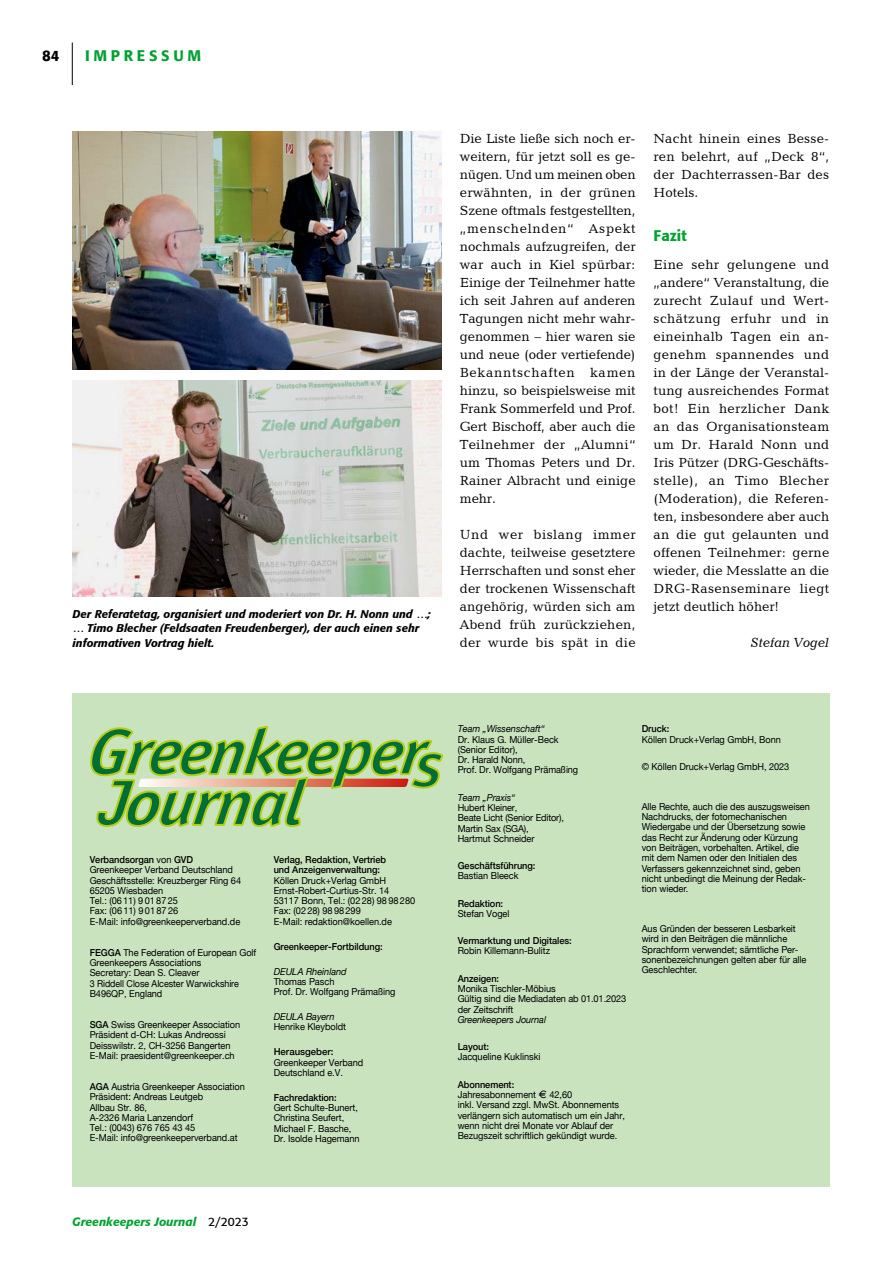
<style>
.page{position:relative;width:893px;height:1263px;background:#fff}
.page>*{position:absolute;margin:0;border:0;box-sizing:border-box;transform-origin:0 0}
.t1{font:500 15px "Formata BQ";letter-spacing:.25em;color:#00a231}
.t2{font:500 15px "Formata BQ";color:#000}
.t3{font:13.5px/18px "Candida BT";letter-spacing:.015em;color:#000;text-align:justify}
.t4{font:italic 13.5px "Candida BT";color:#000}
.t5{font:italic 500 12px "Formata BQ";color:#00a231}
.t6{font:italic 500 11.25px/14.4px "Formata BQ";color:#000}
.t7{font:9.6px/10.2px "Helvetica Neue";letter-spacing:-.005em;color:#000;scale:.96 1}
.t8{font:500 9.6px/10.2px "Helvetica Neue";letter-spacing:-.005em;color:#000;scale:.96 1}
.t9{font:italic 9.6px "Helvetica Neue";letter-spacing:-.005em;color:#000;scale:.96 1}
.t10{font:500 9.6px "Helvetica Neue";letter-spacing:-.005em;color:#000}
.s1{font-weight:500}
.s2{font-weight:400;font-style:normal;color:#000}
.s3{font-family:"Eurofont"}
</style>
<div class="page">
<div style="left:73px;top:693px;width:757px;height:493px;background:#c9e3bf"></div>
<svg style="left:90px;top:726px;width:353px;height:101px"></svg>
<hr style="left:72px;top:43px;width:1px;height:42px;background:#000">
<img style="left:73px;top:132px;width:369px;height:238px">
<img style="left:73px;top:381px;width:369px;height:215px">
<h1 class="t2" style="left:42px;top:46px;width:19px">84</h1>
<h1 class="t1" style="left:85px;top:46px;width:118px">IMPRESSUM</h1>
<p class="t6" style="left:73px;top:607px;width:359px">Der Referatetag, organisiert und moderiert von Dr. H. Nonn und …; … Timo Blecher (Feldsaaten Freudenberger), der auch einen sehr informativen Vortrag hielt.</p>
<p class="t3" style="left:460px;top:129px;width:177px">Die Liste ließe sich noch er&shy;weitern, für jetzt soll es ge&shy;nügen. Und um meinen oben erwähnten, in der grünen Szene oftmals festgestellten, „menschelnden“ Aspekt nochmals aufzugreifen, der war auch in Kiel spürbar:<br>Einige der Teilnehmer hatte ich seit Jahren auf anderen Tagungen nicht mehr wahr&shy;genommen – hier waren sie und neue (oder vertiefende)<br>Bekanntschaften kamen hinzu, so beispielsweise mit Frank Sommerfeld und Prof.<br>Gert Bischoff, aber auch die Teilnehmer der „Alumni“ um Thomas Peters und Dr.<br>Rainer Albracht und einige mehr.</p>
<h2 class="t3" style="left:460px;top:525px;width:177px">Und wer bislang immer dachte, teilweise gesetztere Herrschaften und sonst eher der trockenen Wissenschaft angehörig, würden sich am Abend früh zurückziehen, der wurde bis spät in die</h2>
<h2 class="t3" style="left:653px;top:129px;width:177px">Nacht hinein eines Besse&shy;ren belehrt, auf „Deck 8“, der Dachterrassen-Bar des Hotels.</h2>
<h1 class="t1" style="left:653px;top:227px;width:35px">Fazit</h1>
<p class="t3" style="left:653px;top:255px;width:177px">Eine sehr gelungene und „andere“ Veranstaltung, die zurecht Zulauf und Wert&shy;schätzung erfuhr und in eineinhalb Tagen ein an&shy;genehm spannendes und in der Länge der Veranstal&shy;tung ausreichendes Format bot! Ein herzlicher Dank an das Organisationsteam um Dr. Harald Nonn und Iris Pützer (DRG-Geschäfts&shy;stelle), an Timo Blecher (Moderation), die Referen&shy;ten, insbesondere aber auch an die gut gelaunten und offenen Teilnehmer: gerne wieder, die Messlatte an die DRG-Rasenseminare liegt jetzt deutlich höher!</p>
<h2 class="t4" style="left:751px;top:634px;width:80px">Stefan Vogel</h2>
<p class="t7" style="left:90px;top:855px;width:159px"><span class="s1">Verbandsorgan</span> von <span class="s1">GVD<br></span>Greenkeeper Verband Deutschland<br>Geschäftsstelle: Kreuzberger Ring 64<br>65205 Wiesbaden<br>Tel.: (06 11) 9 01 87 25<br>Fax: (06 11) 9 01 87 26<br>E-Mail: info@greenkeeperverband.de</p>
<p class="t7" style="left:90px;top:948px;width:175px"><span class="s1">FEGGA</span> The Federation of European Golf<br>Greenkeepers Associations<br>Secretary: Dean S. Cleaver<br>3 Riddell Close Alcester Warwickshire<br>B496QP, England</p>
<p class="t7" style="left:90px;top:1020px;width:158px"><span class="s1">SGA</span> Swiss Greenkeeper Association Präsident d-CH: Lukas Andreossi Deisswilstr. 2, CH-3256 Bangerten E-Mail: praesident@greenkeeper.ch</p>
<p class="t7" style="left:90px;top:1082px;width:163px"><span class="s1">AGA</span> Austria Greenkeeper Association<br>Präsident: Andreas Leutgeb<br>Allbau Str. 86,<br>A-2326 Maria Lanzendorf<br>Tel.: (0043) 676 765 43 45<br>E-Mail: info@greenkeeperverband.at</p>
<p class="t8" style="left:274px;top:854px;width:119px">Verlag, Redaktion, Vertrieb und Anzeigenverwaltung:</p>
<p class="t7" style="left:274px;top:876px;width:149px">Köllen Druck+Verlag GmbH<br>Ernst-Robert-Curtius-Str. 14<br>53117 Bonn, Tel.: (02 28) 98 98 280<br>Fax: (02 28) 98 98 299<br>E-Mail: redaktion@koellen.de</p>
<p class="t8" style="left:274px;top:940px;width:115px">Greenkeeper-Fortbildung:</p>
<p class="t9" style="left:274px;top:964px;width:77px">DEULA Rheinland</p>
<p class="t7" style="left:274px;top:977px;width:128px">Thomas Pasch<br>Prof. Dr. Wolfgang Prämaßing</p>
<p class="t9" style="left:274px;top:1010px;width:65px">DEULA Bayern</p>
<p class="t7" style="left:274px;top:1022px;width:77px">Henrike Kleyboldt</p>
<p class="t10" style="left:274px;top:1044px;width:61px">Herausgeber:</p>
<p class="t7" style="left:274px;top:1058px;width:95px">Greenkeeper Verband<br>Deutschland e.V.</p>
<p class="t8" style="left:274px;top:1091px;width:67px">Fachredaktion:</p>
<p class="t7" style="left:274px;top:1103px;width:91px">Gert Schulte-Bunert,<br>Christina Seufert,<br>Michael F. Basche,<br>Dr. Isolde Hagemann</p>
<p class="t5" style="left:72px;top:1215px;width:178px">Greenkeepers Journal <span class="s2">2/2023</span></p>
<p class="t9" style="left:458px;top:722px;width:92px">Team „Wissenschaft“</p>
<p class="t7" style="left:458px;top:734px;width:127px">Dr. Klaus G. Müller-Beck (Senior Editor),<br>Dr. Harald Nonn,<br>Prof. Dr. Wolfgang Prämaßing</p>
<p class="t9" style="left:458px;top:790px;width:61px">Team „Praxis“</p>
<p class="t7" style="left:458px;top:803px;width:112px">Hubert Kleiner,<br>Beate Licht (Senior Editor),<br>Martin Sax (SGA),<br>Hartmut Schneider</p>
<p class="t8" style="left:458px;top:860px;width:83px">Geschäftsführung:</p>
<p class="t7" style="left:458px;top:871px;width:65px">Bastian Bleeck</p>
<p class="t8" style="left:458px;top:897px;width:49px">Redaktion:</p>
<p class="t7" style="left:458px;top:909px;width:56px">Stefan Vogel</p>
<p class="t8" style="left:458px;top:935px;width:120px">Vermarktung und Digitales:</p>
<p class="t7" style="left:458px;top:946px;width:98px">Robin Killemann-Bulitz</p>
<p class="t8" style="left:458px;top:972px;width:45px">Anzeigen:</p>
<p class="t7" style="left:458px;top:984px;width:177px">Monika Tischler-Möbius<br>Gültig sind die Mediadaten ab 01.01.2023 der Zeitschrift</p>
<p class="t9" style="left:458px;top:1012px;width:94px">Greenkeepers Journal</p>
<p class="t8" style="left:458px;top:1041px;width:34px">Layout:</p>
<p class="t7" style="left:458px;top:1052px;width:88px">Jacqueline Kuklinski</p>
<p class="t7" style="left:458px;top:1080px;width:176px"><span class="s1">Abonnement:<br></span>Jahresabonnement <span class="s3">E</span> 42,60<br>inkl. Versand zzgl. MwSt. Abonnements verlängern sich automatisch um ein Jahr, wenn nicht drei Monate vor Ablauf der Bezugszeit schriftlich gekündigt wurde.</p>
<p class="t8" style="left:642px;top:723px;width:30px">Druck:</p>
<p class="t7" style="left:642px;top:735px;width:147px">Köllen Druck+Verlag GmbH, Bonn</p>
<p class="t7" style="left:642px;top:762px;width:155px">© Köllen Druck+Verlag GmbH, 2023</p>
<p class="t7" style="left:642px;top:802px;width:177px">Alle Rechte, auch die des auszugsweisen Nachdrucks, der fotomechanischen Wiedergabe und der Übersetzung sowie das Recht zur Änderung oder Kü rzung von Beiträgen, vorbehalten. Artikel, die mit dem Namen oder den Initialen des Verfassers gekennzeichnet sind, geben nicht unbedingt die Meinung der Redak&shy;tion wieder.</p>
<p class="t7" style="left:642px;top:924px;width:173px">Aus Gründen der besseren Lesbarkeit wird in den Beiträgen die männliche Sprachform verwendet; sämtliche Per&shy;sonenbezeichnungen gelten aber für alle Geschlechter.</p>
</div>
